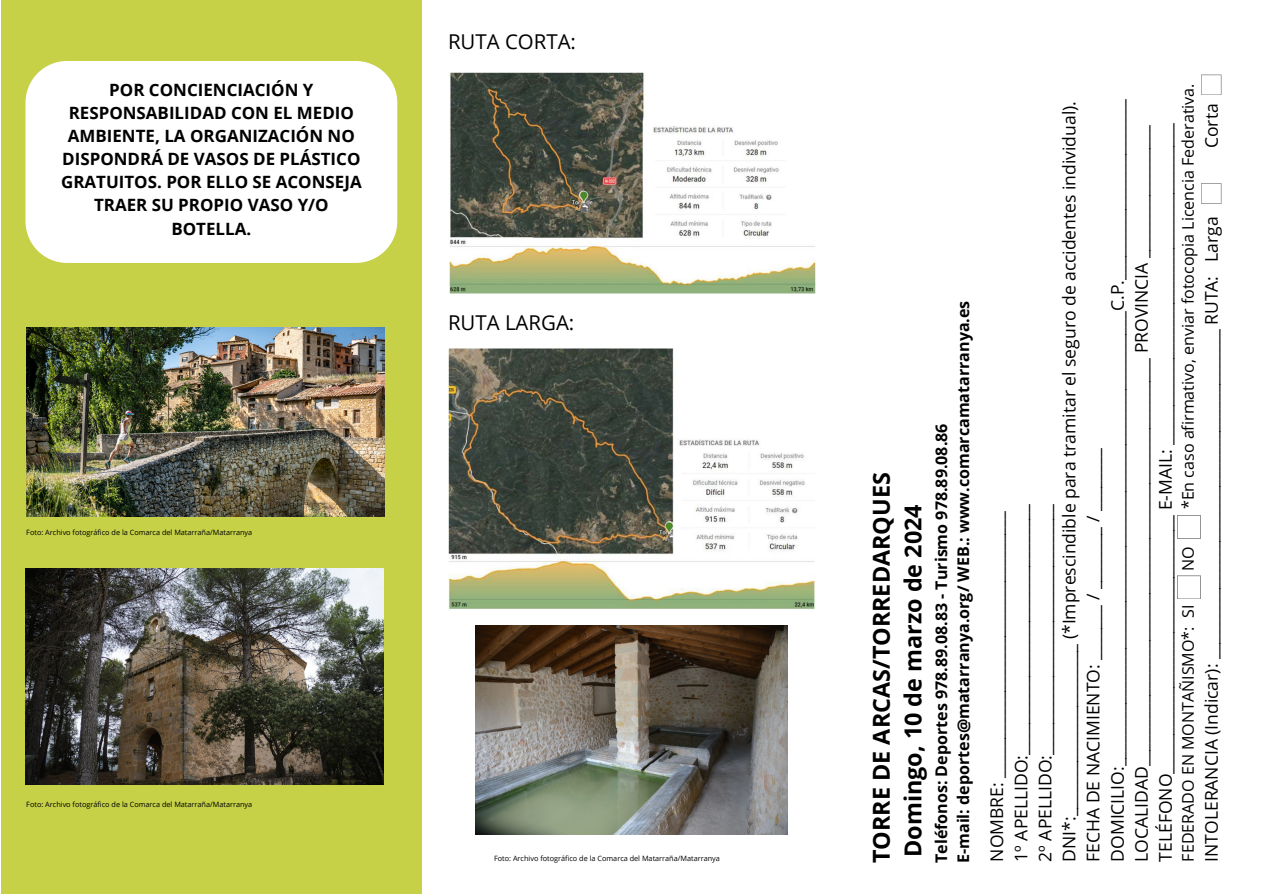
<style>
.page{position:relative;width:1263px;height:894px;background:#fff}
.page>*{position:absolute;margin:0;border:0;box-sizing:border-box;transform-origin:0 0}
.t1{font:700 23.4px/31.8px "Open Sans";color:#000}
.t2{font:20.4px "Open Sans";color:#000}
.t3{font:17.55px/24px "Open Sans";color:#000}
.t4{font:700 16.95px/23.1px "Open Sans";color:#000;text-align:center}
.t5{font:700 16.05px/21.9px "Open Sans";color:#000}
.t6{font:16.05px "Open Sans";color:#000}
.t7{font:7.35px "Open Sans";color:#000}
</style>
<div class="page">
<div style="left:1px;top:0;width:421px;height:892px;background:#c6d148"></div>
<img style="left:25px;top:568px;width:358px;height:216px">
<img style="left:476px;top:625px;width:311px;height:208px">
<svg style="left:1177px;top:575px;width:24px;height:24px"></svg>
<svg style="left:1177px;top:515px;width:24px;height:23px"></svg>
<svg style="left:1201px;top:183px;width:20px;height:21px"></svg>
<svg style="left:1201px;top:75px;width:20px;height:20px"></svg>
<img style="left:26px;top:327px;width:358px;height:189px">
<div style="left:25px;top:61px;width:372px;height:202px;background:#fff"></div>
<img style="left:448px;top:348px;width:368px;height:261px">
<img style="left:450px;top:72px;width:365px;height:222px">
<p class="t4" style="left:61px;top:78px;width:302px">POR CONCIENCIACIÓN Y<br>RESPONSABILIDAD CON EL MEDIO<br>AMBIENTE, LA ORGANIZACIÓN NO<br>DISPONDRÁ DE VASOS DE PLÁSTICO<br>GRATUITOS. POR ELLO SE ACONSEJA<br>TRAER SU PROPIO VASO Y/O<br>BOTELLA.</p>
<h6 class="t7" style="left:26px;top:527px;width:227px">Foto: Archivo fotográfico de la Comarca del Matarraña/Matarranya</h6>
<p class="t2" style="left:448px;top:27px;width:130px">RUTA CORTA:</p>
<p class="t2" style="left:448px;top:308px;width:128px">RUTA LARGA:</p>
<h2 class="t7" style="left:26px;top:798px;width:227px">Foto: Archivo fotográfico de la Comarca del Matarraña/Matarranya</h2>
<h5 class="t7" style="left:494px;top:853px;width:227px">Foto: Archivo fotográfico de la Comarca del Matarraña/Matarranya</h5>
<p class="t5" style="left:930px;top:862px;width:564px;rotate:-90deg">Teléfonos: Deportes 978.89.08.83 - Turismo 978.89.08.86<br>E-mail: deportes@matarranya.org/ WEB.: www.comarcamatarranya.es</p>
<p class="t1" style="left:865px;top:862px;width:392px;rotate:-90deg">TORRE DE ARCAS/TORREDARQUES<br>Domingo, 10 de marzo de 2024</p>
<p class="t6" style="left:1176px;top:509px;width:427px;rotate:-90deg">*En caso afirmativo, enviar fotocopia Licencia Federativa.</p>
<p class="t3" style="left:984px;top:861px;width:763px;rotate:-90deg">NOMBRE: __________________________________<br>1º APELLIDO:________________________________<br>2º APELLIDO:________________________________<br>DNI*:______________________ (*Imprescindible para tramitar el seguro de accidentes individual).<br>FECHA DE NACIMIENTO: _______ / ________ / ________ DOMICILIO:__________________________________________________________C.P._______________________ LOCALIDAD____________________________________________________ PROVINCIA _________________ TELÉFONO_________________________________ E-MAIL: _________________________________________</p>
<p class="t3" style="left:1199px;top:148px;width:46px;rotate:-90deg">Corta</p>
<p class="t3" style="left:1199px;top:861px;width:646px;rotate:-90deg">INTOLERANCIA (Indicar): __________________________________________ RUTA: Larga</p>
<p class="t6" style="left:1176px;top:571px;width:26px;rotate:-90deg">NO</p>
<p class="t6" style="left:1176px;top:861px;width:258px;rotate:-90deg">FEDERADO EN MONTAÑISMO*: SI</p>
</div>
